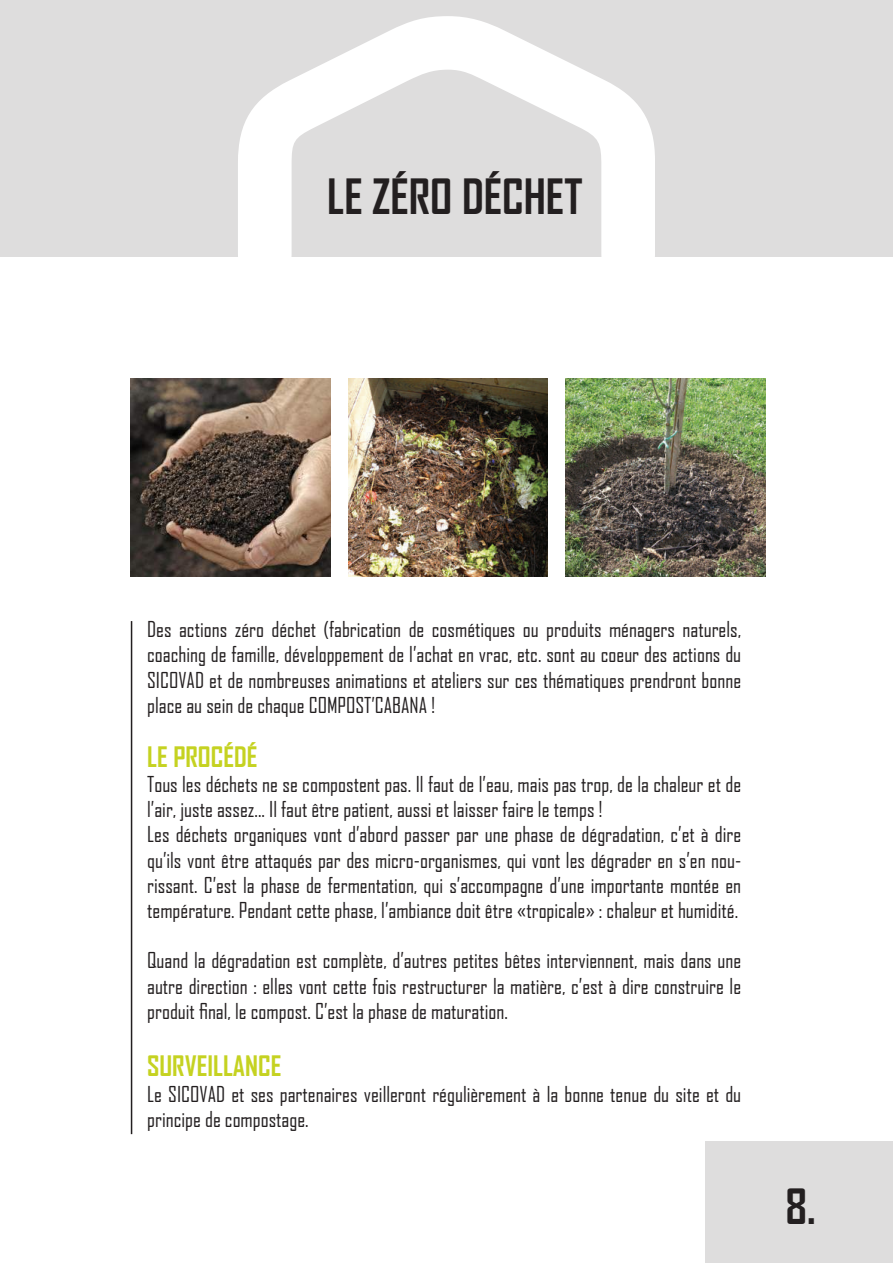
<style>
.page{position:relative;width:893px;height:1263px;background:#fff}
.page>*{position:absolute;margin:0;border:0;box-sizing:border-box;transform-origin:0 0}
.t1{font:700 46.5px "Agency FB";color:#231f20}
.t2{font:700 27px "Agency FB";color:#c5d221}
.t3{font:21px/25.2px "Agency FB";color:#231f20;text-align:justify}
</style>
<div class="page">
<img style="left:131px;top:378px;width:199px;height:198px">
<img style="left:348px;top:378px;width:200px;height:198px">
<img style="left:566px;top:378px;width:199px;height:198px">
<hr style="left:131px;top:621px;width:1px;height:513px;background:#231f20">
<div style="left:0;top:0;width:893px;height:256px;background:#dedddd"></div>
<div style="left:706px;top:1141px;width:187px;height:122px;background:#dedddd"></div>
<h1 class="t1" style="left:327px;top:167px;width:257px">LE ZÉRO DÉCHET</h1>
<p class="t3" style="left:147px;top:616px;width:596px">Des actions zéro déchet (fabrication de cosmétiques ou produits ménagers naturels, coaching de famille, développement de l’achat en vrac, etc. sont au coeur des actions du SICOVAD et de nombreuses animations et ateliers sur ces thématiques prendront bonne place au sein de chaque COMPOST’CABANA !</p>
<p class="t2" style="left:147px;top:740px;width:112px">LE PROCÉDÉ</p>
<p class="t3" style="left:147px;top:771px;width:596px;text-align:left">Tous les déchets ne se compostent pas. Il faut de l’eau, mais pas trop, de la chaleur et de l’air, juste assez... Il faut être patient, aussi et laisser faire le temps !<br>Les déchets organiques vont d’abord passer par une phase de dégradation, c’et à dire qu’ils vont être attaqués par des micro-organismes, qui vont les dégrader en s’en nou&shy;rissant. C’est la phase de fermentation, qui s’accompagne d’une importante montée en température. Pendant cette phase, l’ambiance doit être «tropicale» : chaleur et humidité.</p>
<p class="t3" style="left:147px;top:947px;width:595px">Quand la dégradation est complète, d’autres petites bêtes interviennent, mais dans une autre direction : elles vont cette fois restructurer la matière, c’est à dire construire le produit final, le compost. C’est la phase de maturation.</p>
<p class="t2" style="left:147px;top:1049px;width:136px">SURVEILLANCE</p>
<p class="t3" style="left:147px;top:1081px;width:596px">Le SICOVAD et ses partenaires veilleront régulièrement à la bonne tenue du site et du principe de compostage.</p>
<h1 class="t1" style="left:785px;top:1177px;width:32px">8.</h1>
</div>
